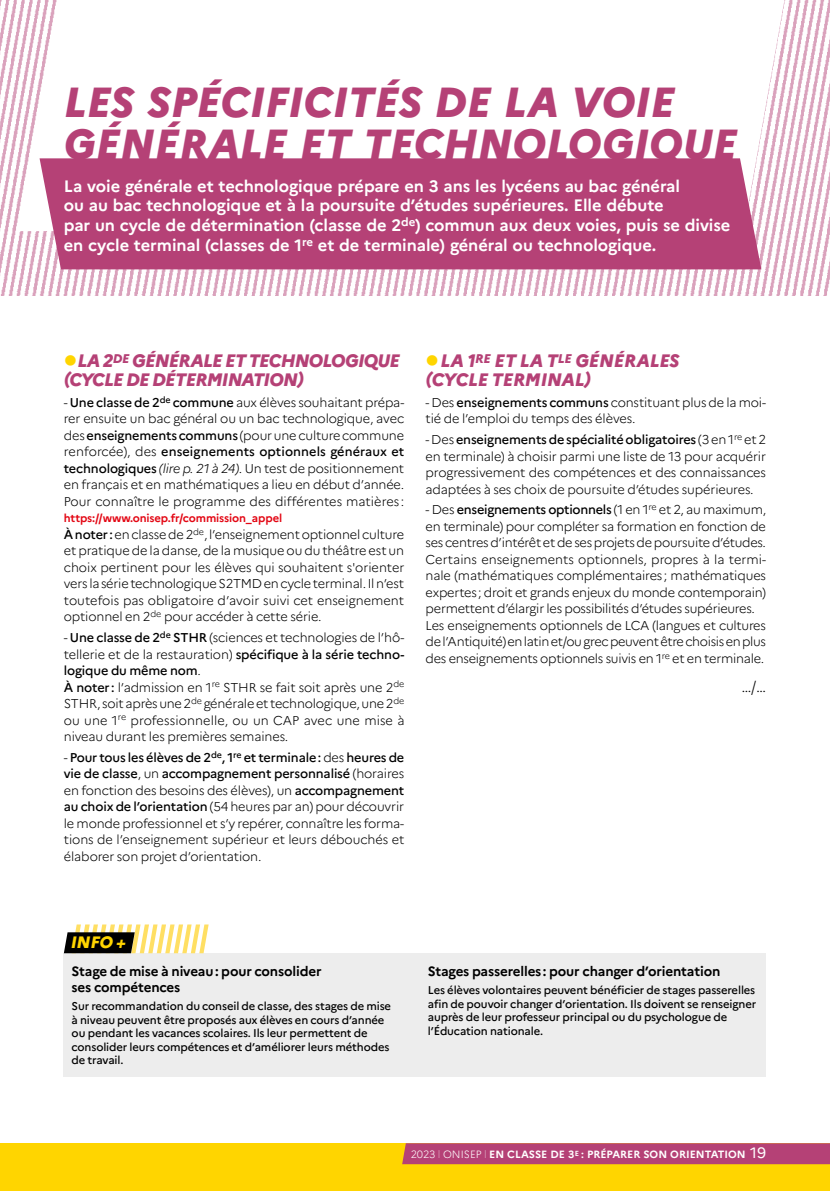
<style>
.page{position:relative;width:830px;height:1191px;background:#fff}
.page>*{position:absolute;margin:0;border:0;box-sizing:border-box;transform-origin:0 0}
.t1{font:italic 800 42px/42px "Marianne";color:#b54176}
.t2{font:italic 800 18px/19.5px "Marianne";letter-spacing:-.04em;color:#b54176}
.t3{font:italic 800 18px/19.5px "Marianne";letter-spacing:-.01em;color:#b54176}
.t4{font:700 16.5px/19.8px "Marianne";letter-spacing:-.005em;color:#fff}
.t5{font:italic 800 16.5px "Marianne";color:#ffd500}
.t6{font:300 15px "Marianne";color:#000}
.t7{font:700 13.5px/16.2px "Marianne";letter-spacing:-.01em;color:#000}
.t8{font:300 12.75px/16.5px "Marianne";letter-spacing:-.015em;color:#000;text-align:justify}
.t9{font:500 11.25px/13.5px "Marianne";letter-spacing:-.01em;color:#000}
.t10{font:700 11.25px "Marianne";letter-spacing:-.01em;color:#e30613}
.t11{font:700 10.5px "Marianne";color:#fff}
.s1{font-weight:500}
.s2{font-style:italic}
.s3{font-weight:300}
.s4{font-weight:400;font-size:15px}
</style>
<div class="page">
<div style="left:0;top:1143px;width:829px;height:48px;background:#ffd500"></div>
<div style="left:402px;top:1143px;width:427px;height:21px;background:#b54176"></div>
<img style="left:0;top:0;width:829px;height:295px">
<svg style="left:17px;top:0;width:767px;height:231px"></svg>
<div style="left:40px;top:158px;width:721px;height:111px;background:#b54176"></div>
<div style="left:64px;top:953px;width:701px;height:123px;background:#ededed"></div>
<svg style="left:64px;top:924px;width:145px;height:29px"></svg>
<h1 class="t1" style="left:64px;top:81px;width:674px">LES SPÉCIFICITÉS DE LA VOIE<br>GÉNÉRALE ET TECHNOLOGIQUE</h1>
<p class="t4" style="left:64px;top:176px;width:667px">La voie générale et technologique prépare en 3 ans les lycéens au bac général<br>ou au bac technologique et à la poursuite d’études supérieures. Elle débute<br>par un cycle de détermination (classe de 2<sup>de</sup>) commun aux deux voies, puis se divise en cycle terminal (classes de 1<sup>re</sup> et de terminale) général ou technologique.</p>
<h2 class="t2" style="left:64px;top:350px;width:337px;text-indent:14px">LA 2<sup>DE</sup> GÉNÉRALE ET TECHNOLOGIQUE (CYCLE DE DÉTERMINATION)</h2>
<p class="t8" style="left:64px;top:394px;width:342px">- <span class="s1">Une classe de 2</span><sup>de</sup> <span class="s1">commune</span> aux élèves souhaitant prépa&shy;rer ensuite un bac général ou un bac technologique, avec des <span class="s1">enseignements communs</span> (pour une culture commune renforcée), des <span class="s1">enseignements optionnels généraux et technologiques</span> <span class="s2">(lire p. 21 à 24)</span>. Un test de positionnement en français et en mathématiques a lieu en début d’année.<br>Pour connaître le programme des différentes matières :</p>
<p class="t10" style="left:64px;top:511px;width:220px">https://www.onisep.fr/commission_appel</p>
<p class="t8" style="left:64px;top:526px;width:342px"><span class="s1">À noter:</span> en classe de2<sup>de</sup>, l’enseignement optionnel culture et pratique de la danse, de la musique ou du théâtre est un choix pertinent pour les élèves qui souhaitent s'orienter vers la série technologique S2TMD en cycle terminal. Il n’est toutefois pas obligatoire d’avoir suivi cet enseignement optionnel en 2<sup>de</sup> pour accéder à cette série.</p>
<p class="t8" style="left:64px;top:629px;width:342px;text-align:left">- <span class="s1">Une classe de 2</span><sup>de</sup> <span class="s1">STHR</span> (sciences et technologies de l’hô&shy;tellerie et de la restauration) <span class="s1">spécifique à la série techno&shy;logique du même nom</span>.<br><span class="s1">À noter :</span> l’admission en 1<sup>re</sup> STHR se fait soit après une 2<sup>de </sup>STHR, soit après une2<sup>de</sup> générale et technologique, une2<sup>de </sup>ou une 1<sup>re</sup> professionnelle, ou un CAP avec une mise à niveau durant les premières semaines.</p>
<p class="t8" style="left:64px;top:749px;width:342px">- <span class="s1">Pour tous les élèves de 2</span><sup>de</sup><span class="s1">, 1</span><sup>re</sup> <span class="s1">et terminale:</span> des <span class="s1">heures de vie de classe</span>, un <span class="s1">accompagnement personnalisé</span> (horaires en fonction des besoins des élèves), un <span class="s1">accompagnement au choix de l’orientation</span> (54 heures par an) pour découvrir le monde professionnel et s’y repérer, connaître les forma&shy;tions de l’enseignement supérieur et leurs débouchés et élaborer son projet d’orientation.</p>
<h2 class="t3" style="left:425px;top:350px;width:255px;text-indent:15px">LA 1<sup>RE</sup> ET LA T<sup>LE</sup> GÉNÉRALES (CYCLE TERMINAL)</h2>
<p class="t8" style="left:425px;top:394px;width:342px">- Des <span class="s1">enseignements communs</span> constituant plus de la moi&shy;tié de l’emploi du temps des élèves.</p>
<p class="t8" style="left:425px;top:431px;width:342px">- Des <span class="s1">enseignements de spécialité obligatoires</span> (3 en1<sup>re</sup> et2 en terminale) à choisir parmi une liste de 13 pour acquérir progressivement des compétences et des connaissances adaptées à ses choix de poursuite d’études supérieures.</p>
<p class="t8" style="left:425px;top:501px;width:342px;text-align:left">- Des <span class="s1">enseignements optionnels</span> (1 en 1<sup>re</sup> et 2, au maximum, en terminale) pour compléter sa formation en fonction de ses centres d’intérêt et de ses projets de poursuite d’études.<br>Certains enseignements optionnels, propres à la termi&shy;nale (mathématiques complémentaires; mathématiques expertes; droit et grands enjeux du monde contemporain) permettent d’élargir les possibilités d’études supérieures.<br>Les enseignements optionnels de LCA (langues et cultures de l’Antiquité) en latin et/ou grec peuvent être choisis en plus des enseignements optionnels suivis en 1<sup>re</sup> et en terminale.</p>
<p class="t6" style="left:741px;top:677px;width:26px">…/…</p>
<p class="t5" style="left:70px;top:932px;width:61px">INFO +</p>
<p class="t7" style="left:72px;top:963px;width:251px">Stage de mise à niveau: pour consolider ses compétences</p>
<p class="t9" style="left:72px;top:999px;width:321px">Sur recommandation du conseil de classe, des stages de mise à niveau peuvent être proposés aux élèves en cours d’année ou pendant les vacances scolaires. Ils leur permettent de consolider leurs compétences et d’améliorer leurs méthodes de travail.</p>
<p class="t7" style="left:427px;top:963px;width:294px">Stages passerelles: pour changer d’orientation</p>
<p class="t9" style="left:427px;top:983px;width:330px">Les élèves volontaires peuvent bénéficier de stages passerelles afin de pouvoir changer d’orientation. Ils doivent se renseigner auprès de leur professeur principal ou du psychologue de l’Éducation nationale.</p>
<p class="t11" style="left:410px;top:1148px;width:357px"><span class="s3">2023 l ONISEP l</span> EN CLASSE DE 3<sup>E</sup> : PRÉPARER SON ORIENTATION <span class="s4">19</span></p>
</div>
